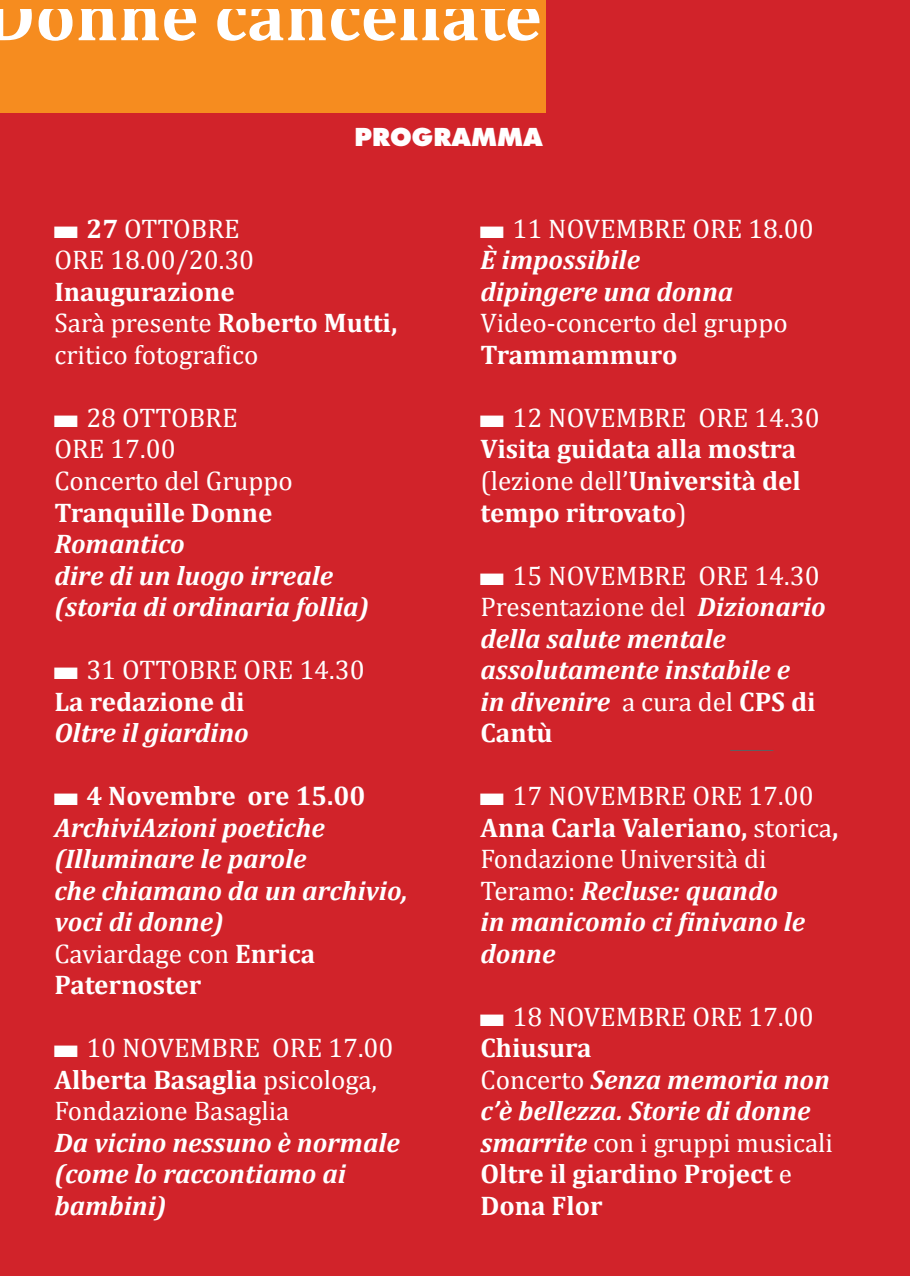
<style>
.page{position:relative;width:910px;height:1276px;background:#d1232a}
.page>*{position:absolute;margin:0;border:0;box-sizing:border-box;transform-origin:0 0}
.t1{font:700 70.8px "Cambria";color:#fff}
.t2{font:italic 700 27px/31.5px "Cambria";color:#fff}
.t3{font:27px/31.5px "Cambria";color:#fff}
.t4{font:700 27px/31.5px "Cambria";color:#fff}
.t5{font:800 24px "Futura";color:#fff}
.s1{font-weight:700}
.s2{font-weight:400;font-style:normal}
.s3{font-style:normal}
.s4{font-weight:400}
.s5{font-weight:700;font-style:italic}
</style>
<div class="page">
<div style="left:0;top:0;width:545px;height:112px;background:#f68c1f"></div>
<hr style="left:730px;top:750px;width:43px;height:1px;background:#5d6162">
<h1 class="t1" style="left:-14px;top:-27px;width:558px">Donne cancellate</h1>
<p class="t5" style="left:355px;top:122px;width:190px">PROGRAMMA</p>
<p class="t3" style="left:54px;top:213px;width:201px;text-indent:32px"><span class="s1">27</span> OTTOBRE<br>ORE 18.00/20.30</p>
<p class="t3" style="left:54px;top:276px;width:344px"><span class="s1">Inaugurazione<br></span>Sarà presente <span class="s1">Roberto Mutti, </span>critico fotografico</p>
<p class="t3" style="left:54px;top:402px;width:240px;text-indent:32px">28 OTTOBRE<br>ORE 17.00<br>Concerto del Gruppo</p>
<p class="t4" style="left:54px;top:496px;width:219px">Tranquille Donne</p>
<p class="t2" style="left:54px;top:527px;width:316px">Romantico<br>dire di un luogo irreale (storia di ordinaria follia)</p>
<p class="t3" style="left:86px;top:654px;width:280px">31 OTTOBRE ORE 14.30</p>
<p class="t4" style="left:54px;top:685px;width:192px">La redazione di</p>
<p class="t2" style="left:54px;top:716px;width:196px">Oltre il giardino</p>
<p class="t4" style="left:86px;top:779px;width:281px">4 Novembre ore 15.00</p>
<p class="t2" style="left:54px;top:811px;width:355px">ArchiviAzioni poetiche (Illuminare le parole<br>che chiamano da un archivio, voci di donne)<br><span class="s2">Caviardage con</span> <span class="s3">Enrica<br>Paternoster</span></p>
<p class="t3" style="left:54px;top:1032px;width:341px;text-indent:32px">10 NOVEMBRE ORE 17.00<br><span class="s1">Alberta Basaglia</span> psicologa,<br>Fondazione Basaglia</p>
<p class="t2" style="left:54px;top:1126px;width:347px">Da vicino nessuno è normale (come lo raccontiamo ai bambini)</p>
<p class="t3" style="left:512px;top:213px;width:303px">11 NOVEMBRE ORE 18.00</p>
<p class="t2" style="left:480px;top:244px;width:254px">È impossibile dipingere una donna</p>
<p class="t3" style="left:480px;top:307px;width:309px">Video-concerto del gruppo</p>
<p class="t4" style="left:480px;top:338px;width:198px">Trammammuro</p>
<p class="t3" style="left:512px;top:402px;width:309px">12 NOVEMBRE ORE 14.30</p>
<p class="t4" style="left:480px;top:433px;width:322px">Visita guidata alla mostra <span class="s4">(lezione dell’</span>Università del tempo ritrovato<span class="s4">)</span></p>
<p class="t2" style="left:480px;top:559px;width:347px;text-indent:32px"><span class="s2">15 NOVEMBRE ORE 14.30<br>Presentazione del</span> Dizionario della salute mentale assolutamente instabile e<br>in divenire <span class="s2">a cura del</span> <span class="s3">CPS di<br>Cantù</span></p>
<p class="t3" style="left:480px;top:780px;width:359px;text-indent:32px">17 NOVEMBRE ORE 17.00<br><span class="s1">Anna Carla Valeriano,</span> storica<span class="s1">,<br></span>Fondazione Università di<br>Teramo: <span class="s5">Recluse: quando<br>in manicomio ci finivano le donne</span></p>
<p class="t3" style="left:512px;top:1000px;width:303px">18 NOVEMBRE ORE 17.00</p>
<p class="t2" style="left:480px;top:1031px;width:354px"><span class="s3">Chiusura<br></span><span class="s2">Concerto</span> Senza memoria non c’è bellezza. Storie di donne smarrite <span class="s2">con i gruppi musicali<br></span><span class="s3">Oltre il giardino Project</span> <span class="s2">e<br></span><span class="s3">Dona Flor</span></p>
</div>
